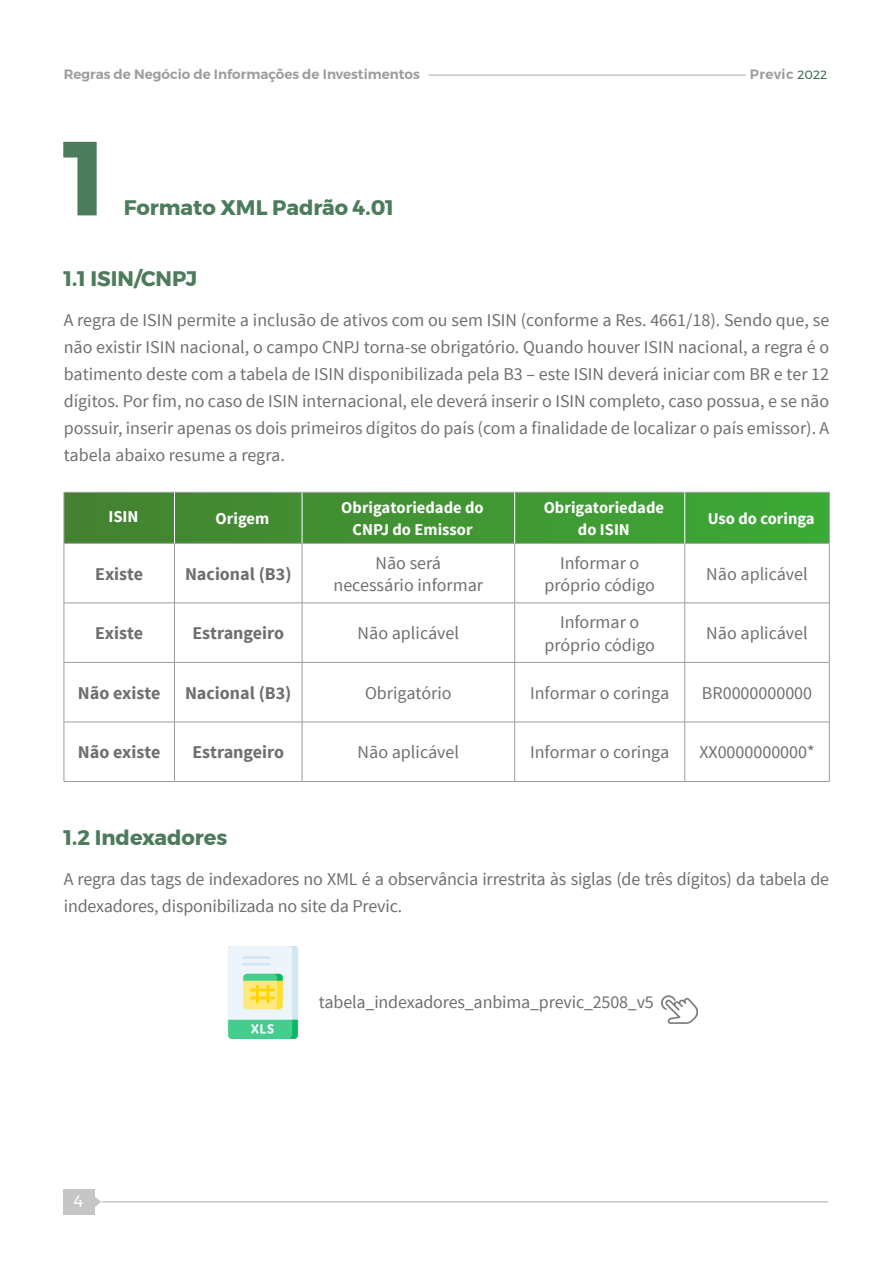
<style>
.page{position:relative;width:893px;height:1263px;background:#fff}
.page>*{position:absolute;margin:0;border:0;box-sizing:border-box;transform-origin:0 0}
.t1{font:700 105px "Montserrat";color:#4c7c5b}
.t2{font:700 21px "Montserrat";color:#4c7c5b}
.t3{font:18px/27px "Source Sans Pro";letter-spacing:-.005em;color:#706f6f;text-align:center}
.t4{font:700 18px "Source Sans Pro";color:#706f6f}
.t5{font:700 16.5px/22.5px "Source Sans Pro";color:#fff;text-align:center}
.t6{font:16.5px "Montserrat";color:#fff}
.t7{font:600 13.5px "Montserrat";color:#9d9d9c}
.s1{font-weight:400;font-size:12px;color:#37714d}
.s2{color:#fff}
</style>
<div class="page">
<hr style="left:429px;top:74px;width:317px;height:2px;background:#c6c6c6">
<hr style="left:102px;top:1201px;width:726px;height:1px;background:#c6c6c6">
<div style="left:63px;top:1189px;width:32px;height:26px;background:#c6c6c6"></div>
<svg style="left:95px;top:1197px;width:6px;height:10px"></svg>
<svg style="left:65px;top:493px;width:764px;height:50px;background:#409533"></svg>
<svg style="left:65px;top:544px;width:764px;height:237px"></svg>
<hr style="left:64px;top:543px;width:1px;height:60px;background:#9d9d9c">
<hr style="left:174px;top:543px;width:1px;height:60px;background:#9d9d9c">
<hr style="left:302px;top:543px;width:1px;height:60px;background:#9d9d9c">
<hr style="left:514px;top:543px;width:1px;height:60px;background:#9d9d9c">
<hr style="left:684px;top:543px;width:1px;height:60px;background:#9d9d9c">
<hr style="left:829px;top:543px;width:1px;height:60px;background:#9d9d9c">
<hr style="left:64px;top:603px;width:110px;height:1px;background:#9d9d9c">
<hr style="left:64px;top:603px;width:1px;height:59px;background:#9d9d9c">
<hr style="left:174px;top:603px;width:128px;height:1px;background:#9d9d9c">
<hr style="left:174px;top:603px;width:1px;height:59px;background:#9d9d9c">
<hr style="left:302px;top:603px;width:213px;height:1px;background:#9d9d9c">
<hr style="left:302px;top:603px;width:1px;height:59px;background:#9d9d9c">
<hr style="left:515px;top:603px;width:170px;height:1px;background:#9d9d9c">
<hr style="left:514px;top:603px;width:1px;height:59px;background:#9d9d9c">
<hr style="left:685px;top:603px;width:144px;height:1px;background:#9d9d9c">
<hr style="left:684px;top:603px;width:1px;height:59px;background:#9d9d9c">
<hr style="left:829px;top:603px;width:1px;height:59px;background:#9d9d9c">
<hr style="left:64px;top:662px;width:110px;height:1px;background:#9d9d9c">
<hr style="left:64px;top:662px;width:1px;height:60px;background:#9d9d9c">
<hr style="left:174px;top:662px;width:128px;height:1px;background:#9d9d9c">
<hr style="left:174px;top:662px;width:1px;height:60px;background:#9d9d9c">
<hr style="left:302px;top:662px;width:213px;height:1px;background:#9d9d9c">
<hr style="left:302px;top:662px;width:1px;height:60px;background:#9d9d9c">
<hr style="left:515px;top:662px;width:170px;height:1px;background:#9d9d9c">
<hr style="left:514px;top:662px;width:1px;height:60px;background:#9d9d9c">
<hr style="left:685px;top:662px;width:144px;height:1px;background:#9d9d9c">
<hr style="left:684px;top:662px;width:1px;height:60px;background:#9d9d9c">
<hr style="left:829px;top:662px;width:1px;height:60px;background:#9d9d9c">
<hr style="left:64px;top:722px;width:110px;height:1px;background:#9d9d9c">
<hr style="left:64px;top:722px;width:1px;height:59px;background:#9d9d9c">
<hr style="left:174px;top:722px;width:128px;height:1px;background:#9d9d9c">
<hr style="left:174px;top:722px;width:1px;height:59px;background:#9d9d9c">
<hr style="left:302px;top:722px;width:213px;height:1px;background:#9d9d9c">
<hr style="left:302px;top:722px;width:1px;height:59px;background:#9d9d9c">
<hr style="left:515px;top:722px;width:170px;height:1px;background:#9d9d9c">
<hr style="left:514px;top:722px;width:1px;height:59px;background:#9d9d9c">
<hr style="left:685px;top:722px;width:144px;height:1px;background:#9d9d9c">
<hr style="left:684px;top:722px;width:1px;height:59px;background:#9d9d9c">
<hr style="left:829px;top:722px;width:1px;height:59px;background:#9d9d9c">
<hr style="left:64px;top:781px;width:110px;height:1px;background:#9d9d9c">
<hr style="left:174px;top:781px;width:128px;height:1px;background:#9d9d9c">
<hr style="left:302px;top:781px;width:213px;height:1px;background:#9d9d9c">
<hr style="left:515px;top:781px;width:170px;height:1px;background:#9d9d9c">
<hr style="left:685px;top:781px;width:144px;height:1px;background:#9d9d9c">
<hr style="left:64px;top:492px;width:110px;height:1px;background:#9d9d9c">
<hr style="left:64px;top:492px;width:1px;height:51px;background:#9d9d9c">
<hr style="left:174px;top:492px;width:128px;height:1px;background:#9d9d9c">
<hr style="left:302px;top:492px;width:213px;height:1px;background:#9d9d9c">
<hr style="left:515px;top:492px;width:170px;height:1px;background:#9d9d9c">
<hr style="left:685px;top:492px;width:144px;height:1px;background:#9d9d9c">
<hr style="left:829px;top:492px;width:1px;height:51px;background:#9d9d9c">
<hr style="left:64px;top:543px;width:110px;height:1px;background:#9d9d9c">
<hr style="left:174px;top:543px;width:128px;height:1px;background:#9d9d9c">
<hr style="left:302px;top:543px;width:213px;height:1px;background:#9d9d9c">
<hr style="left:515px;top:543px;width:170px;height:1px;background:#9d9d9c">
<hr style="left:685px;top:543px;width:144px;height:1px;background:#9d9d9c">
<hr style="left:174px;top:492px;width:1px;height:51px;background:#fff">
<hr style="left:302px;top:492px;width:1px;height:51px;background:#fff">
<hr style="left:514px;top:492px;width:1px;height:51px;background:#fff">
<hr style="left:684px;top:492px;width:1px;height:51px;background:#fff">
<img style="left:227px;top:946px;width:72px;height:93px">
<img style="left:662px;top:995px;width:35px;height:29px">
<p class="t7" style="left:64px;top:64px;width:358px">Regras de Negócio de Informações de Investimentos</p>
<p class="t7" style="left:750px;top:64px;width:79px">Previc <span class="s1">2022</span></p>
<h1 class="t1" style="left:65px;top:94px;width:44px">1</h1>
<p class="t2" style="left:111px;top:191px;width:285px"><span class="s2">1</span> Formato XML Padrão 4.01</p>
<p class="t2" style="left:64px;top:262px;width:135px">1.1 ISIN/CNPJ</p>
<p class="t3" style="left:64px;top:306px;width:767px;text-align:justify">A regra de ISIN permite a inclusão de ativos com ou sem ISIN (conforme a Res. 4661/18). Sendo que, se não existir ISIN nacional, o campo CNPJ torna-se obrigatório. Quando houver ISIN nacional, a regra é o batimento deste com a tabela de ISIN disponibilizada pela B3 – este ISIN deverá iniciar com BR e ter 12 dígitos. Por fim, no caso de ISIN internacional, ele deverá inserir o ISIN completo, caso possua, e se não possuir, inserir apenas os dois primeiros dígitos do país (com a finalidade de localizar o país emissor). A tabela abaixo resume a regra.</p>
<p class="t5" style="left:108px;top:506px;width:31px">ISIN</p>
<p class="t5" style="left:216px;top:508px;width:55px">Origem</p>
<p class="t5" style="left:341px;top:497px;width:144px">Obrigatoriedade do<br>CNPJ do Emissor</p>
<p class="t5" style="left:544px;top:497px;width:122px">Obrigatoriedade do ISIN</p>
<p class="t5" style="left:708px;top:508px;width:109px">Uso do coringa</p>
<p class="t4" style="left:95px;top:562px;width:50px">Existe</p>
<p class="t4" style="left:185px;top:562px;width:108px">Nacional (B3)</p>
<p class="t3" style="left:334px;top:552px;width:151px;line-height:22.5px">Não será necessário informar</p>
<p class="t3" style="left:544px;top:552px;width:112px;line-height:22.5px">Informar o próprio código</p>
<p class="t3" style="left:706px;top:561px;width:103px">Não aplicável</p>
<p class="t4" style="left:95px;top:622px;width:50px">Existe</p>
<p class="t4" style="left:192px;top:622px;width:93px">Estrangeiro</p>
<p class="t3" style="left:358px;top:620px;width:103px">Não aplicável</p>
<p class="t3" style="left:544px;top:611px;width:112px;line-height:22.5px">Informar o próprio código</p>
<p class="t3" style="left:706px;top:620px;width:103px">Não aplicável</p>
<p class="t4" style="left:78px;top:681px;width:84px">Não existe</p>
<p class="t4" style="left:185px;top:681px;width:108px">Nacional (B3)</p>
<p class="t3" style="left:365px;top:680px;width:88px">Obrigatório</p>
<p class="t3" style="left:530px;top:680px;width:141px">Informar o coringa</p>
<p class="t3" style="left:702px;top:680px;width:112px">BR0000000000</p>
<p class="t4" style="left:78px;top:741px;width:84px">Não existe</p>
<p class="t4" style="left:192px;top:741px;width:93px">Estrangeiro</p>
<p class="t3" style="left:358px;top:739px;width:103px">Não aplicável</p>
<p class="t3" style="left:530px;top:739px;width:141px">Informar o coringa</p>
<p class="t3" style="left:699px;top:739px;width:117px">XX0000000000*</p>
<p class="t2" style="left:64px;top:821px;width:165px">1.2 Indexadores</p>
<p class="t3" style="left:64px;top:866px;width:767px;text-align:left">A regra das tags de indexadores no XML é a observância irrestrita às siglas (de três dígitos) da tabela de indexadores, disponibilizada no site da Previc.</p>
<p class="t6" style="left:74px;top:1188px;width:11px">4</p>
<p class="t3" style="left:319px;top:989px;width:336px">tabela_indexadores_anbima_previc_2508_v5</p>
</div>
